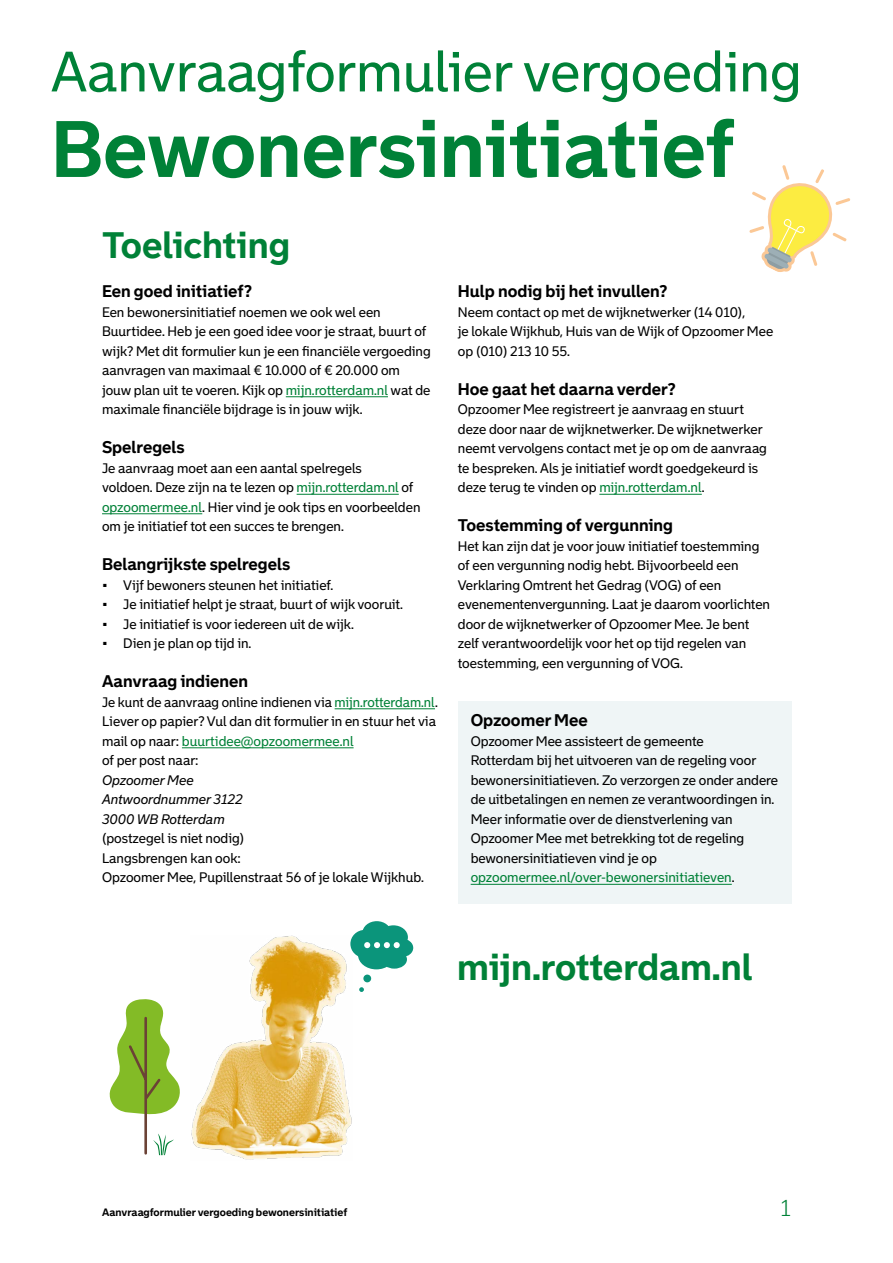
<style>
.page{position:relative;width:893px;height:1263px;background:#fff}
.page>*{position:absolute;margin:0;border:0;box-sizing:border-box;transform-origin:0 0}
.t1{font:700 78px "Bolder";color:#008137}
.t2{font:55.5px "Bolder";color:#008137}
.t3{font:700 36px "Bolder";color:#008137}
.t4{font:300 22.5px "Bolder";color:#008137}
.t5{font:700 16.5px "Bolder";color:#000}
.t6{font:13.5px/19.5px "Bolder";color:#000}
.t7{font:italic 13.5px/19.5px "Bolder";color:#000}
.t8{font:700 10.5px "Bolder";color:#000}
.s1{color:#008137}
</style>
<div class="page">
<img style="left:191px;top:935px;width:161px;height:225px">
<div style="left:379px;top:925px;width:29px;height:24px;background:#0b957b;border-radius:50%"></div>
<div style="left:392px;top:939px;width:21px;height:18px;background:#0b957b;border-radius:50%"></div>
<div style="left:382px;top:950px;width:25px;height:19px;background:#0b957b;border-radius:50%"></div>
<div style="left:358px;top:940px;width:37px;height:29px;background:#0b957b;border-radius:50%"></div>
<div style="left:362px;top:921px;width:29px;height:24px;background:#0b957b;border-radius:50%"></div>
<div style="left:350px;top:930px;width:29px;height:28px;background:#0b957b;border-radius:50%"></div>
<div style="left:363px;top:974px;width:8px;height:8px;background:#0b957b;border-radius:50%"></div>
<svg style="left:359px;top:987px;width:5px;height:5px"></svg>
<svg style="left:364px;top:942px;width:36px;height:6px"></svg>
<svg style="left:109px;top:999px;width:71px;height:157px"></svg>
<hr style="left:286px;top:396px;width:102px;height:1px;background:#008137">
<hr style="left:297px;top:494px;width:102px;height:1px;background:#008137">
<hr style="left:102px;top:513px;width:100px;height:1px;background:#008137">
<hr style="left:335px;top:708px;width:100px;height:1px;background:#008137">
<hr style="left:182px;top:747px;width:172px;height:1px;background:#008137">
<hr style="left:599px;top:494px;width:103px;height:1px;background:#008137">
<div style="left:458px;top:701px;width:334px;height:202px;background:#eff5f6"></div>
<hr style="left:471px;top:884px;width:261px;height:1px;background:#008137">
<svg style="left:749px;top:165px;width:101px;height:107px"></svg>
<h2 class="t2" style="left:51px;top:38px;width:752px">Aanvraagformulier vergoeding</h2>
<h1 class="t1" style="left:51px;top:101px;width:685px">Bewonersinitiatief</h1>
<h3 class="t3" style="left:102px;top:223px;width:190px">Toelichting</h3>
<p class="t5" style="left:102px;top:281px;width:151px">Een goed initiatief?</p>
<p class="t6" style="left:102px;top:302px;width:330px">Een bewonersinitiatief noemen we ook wel een Buurtidee. Heb je een goed idee voor je straat, buurt of wijk? Met dit formulier kun je een financiële vergoeding aanvragen van maximaal € 10.000 of € 20.000 om jouw plan uit te voeren. Kijk op <span class="s1">mijn.rotterdam.nl</span> wat de maximale financiële bijdrage is in jouw wijk.</p>
<p class="t5" style="left:102px;top:437px;width:84px">Spelregels</p>
<p class="t6" style="left:102px;top:458px;width:320px">Je aanvraag moet aan een aantal spelregels<br>voldoen. Deze zijn na te lezen op <span class="s1">mijn.rotterdam.nl</span> of <span class="s1">opzoomermee.nl</span>. Hier vind je ook tips en voorbeelden om je initiatief tot een succes te brengen.</p>
<p class="t5" style="left:102px;top:554px;width:190px">Belangrijkste spelregels</p>
<p class="t6" style="left:102px;top:575px;width:302px"><sup>.</sup> Vijf bewoners steunen het initiatief.<br><sup>.</sup> Je initiatief helpt je straat, buurt of wijk vooruit. <sup>.</sup> Je initiatief is voor iedereen uit de wijk.<br><sup>.</sup> Dien je plan op tijd in.</p>
<p class="t5" style="left:102px;top:671px;width:148px">Aanvraag indienen</p>
<p class="t6" style="left:102px;top:692px;width:337px">Je kunt de aanvraag online indienen via <span class="s1">mijn.rotterdam.nl</span>.<br>Liever op papier? Vul dan dit formulier in en stuur het via mail op naar: <span class="s1">buurtidee@opzoomermee.nl<br></span>of per post naar:</p>
<p class="t7" style="left:102px;top:770px;width:142px">Opzoomer Mee<br>Antwoordnummer 3122<br>3000 WB Rotterdam</p>
<p class="t6" style="left:102px;top:828px;width:323px">(postzegel is niet nodig)<br>Langsbrengen kan ook:<br>Opzoomer Mee, Pupillenstraat 56 of je lokale Wijkhub.</p>
<p class="t5" style="left:458px;top:281px;width:211px">Hulp nodig bij het invullen?</p>
<p class="t6" style="left:458px;top:302px;width:317px">Neem contact op met de wijknetwerker (14 010),<br>je lokale Wijkhub, Huis van de Wijk of Opzoomer Mee op (010) 213 10 55.</p>
<p class="t5" style="left:458px;top:378px;width:219px">Hoe gaat het daarna verder?</p>
<p class="t6" style="left:458px;top:399px;width:310px">Opzoomer Mee registreert je aanvraag en stuurt deze door naar de wijknetwerker. De wijknetwerker neemt vervolgens contact met je op om de aanvraag te bespreken. Als je initiatief wordt goedgekeurd is deze terug te vinden op <span class="s1">mijn.rotterdam.nl</span>.</p>
<p class="t5" style="left:458px;top:515px;width:217px">Toestemming of vergunning</p>
<p class="t6" style="left:458px;top:536px;width:314px">Het kan zijn dat je voor jouw initiatief toestemming of een vergunning nodig hebt. Bijvoorbeeld een Verklaring Omtrent het Gedrag (VOG) of een evenementenvergunning. Laat je daarom voorlichten door de wijknetwerker of Opzoomer Mee. Je bent zelf verantwoordelijk voor het op tijd regelen van toestemming, een vergunning of VOG.</p>
<p class="t5" style="left:471px;top:710px;width:119px">Opzoomer Mee</p>
<p class="t6" style="left:471px;top:731px;width:309px">Opzoomer Mee assisteert de gemeente<br>Rotterdam bij het uitvoeren van de regeling voor bewonersinitiatieven. Zo verzorgen ze onder andere de uitbetalingen en nemen ze verantwoordingen in.<br>Meer informatie over de dienstverlening van Opzoomer Mee met betrekking tot de regeling bewonersinitiatieven vind je op <span class="s1">opzoomermee.nl/over-bewonersinitiatieven</span>.</p>
<h3 class="t3" style="left:457px;top:944px;width:297px">mijn.rotterdam.nl</h3>
<p class="t8" style="left:102px;top:1205px;width:247px">Aanvraagformulier vergoeding bewonersinitiatief</p>
<h3 class="t4" style="left:780px;top:1194px;width:12px">1</h3>
</div>
